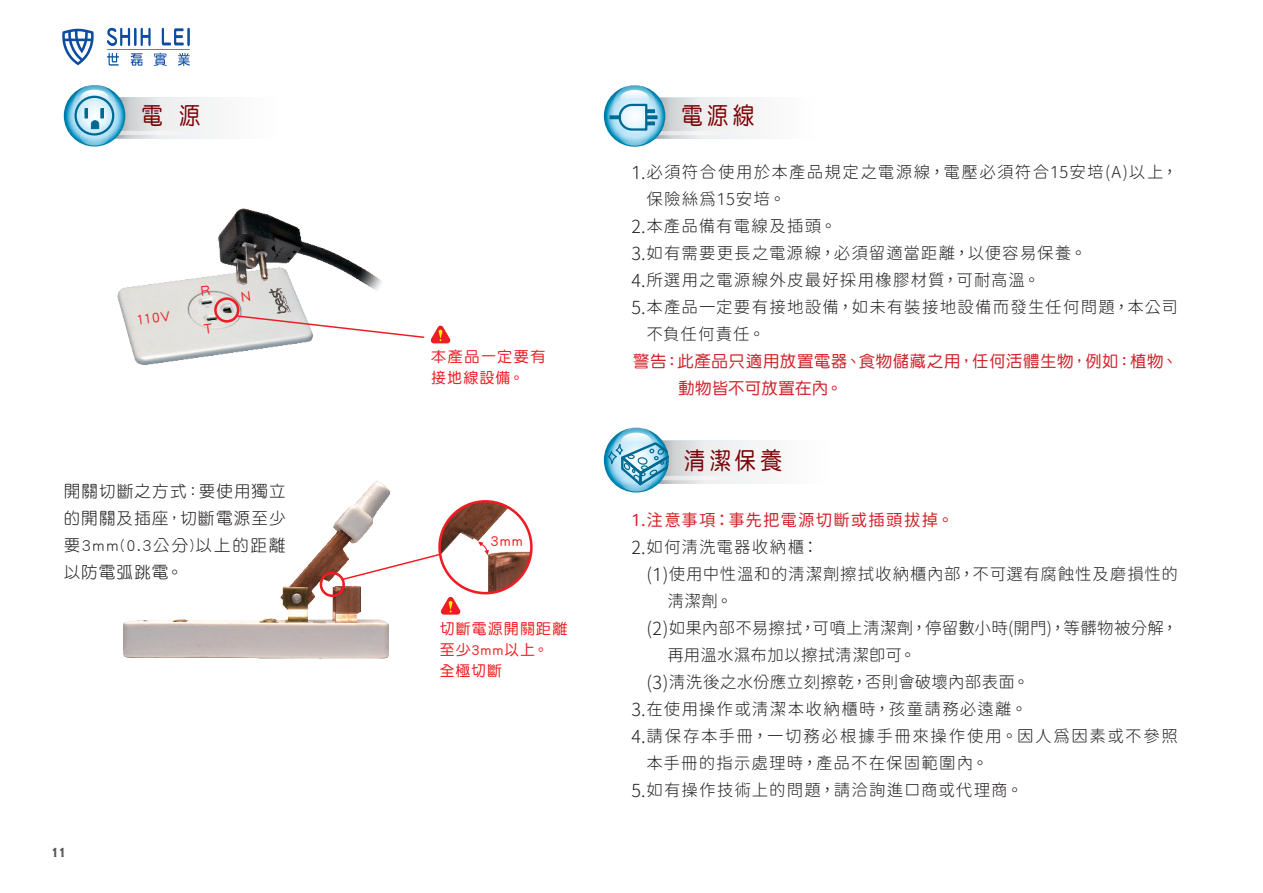
<style>
.page{position:relative;width:1263px;height:893px;background:#fff}
.page>*{position:absolute;margin:0;border:0;box-sizing:border-box;transform-origin:0 0}
.t1{font:24px "DF Yuan Std W5";letter-spacing:.19em;color:#7a0406;scale:.9 1}
.t2{font:16.5px/27px "Gen Sen Rounded TW L";letter-spacing:.06em;color:#231f20}
.t3{font:16.5px/27px "Gen Sen Rounded TW L";letter-spacing:.015em;color:#231f20}
.t4{font:16.5px/27px "Gen Sen Rounded TW L";letter-spacing:.085em;color:#231f20}
.t5{font:16.5px/27px "DF Yuan Std W3";letter-spacing:.075em;color:#231f20;text-align:justify}
.t6{font:16.5px/27px "DF Yuan Std W5";letter-spacing:.03em;color:#d1232a}
.t7{font:16.5px/27px "Gen Sen Rounded TW L";letter-spacing:.04em;color:#231f20}
.t8{font:16.5px "Gen Sen Rounded TW R";letter-spacing:.07em;color:#d1232a}
.t9{font:15px/21px "DF Yuan Std W5";letter-spacing:.075em;color:#ee1d23}
.t10{font:700 13.5px "Copperplate Gothic";color:#57585a}
.s1{font-size:18px}
</style>
<div class="page">
<svg style="left:62px;top:29px;width:32px;height:36px"></svg>
<svg style="left:107px;top:28px;width:83px;height:38px"></svg>
<svg style="left:604px;top:85px;width:61px;height:62px"></svg>
<svg style="left:613px;top:85px;width:43px;height:44px"></svg>
<svg style="left:620px;top:90px;width:29px;height:17px"></svg>
<svg style="left:620px;top:128px;width:29px;height:18px"></svg>
<svg style="left:610px;top:98px;width:161px;height:41px"></svg>
<img style="left:440px;top:501px;width:91px;height:92px;border-radius:46px">
<div style="left:438px;top:500px;width:95px;height:94px;border:3px solid #ee1d23;border-radius:50%"></div>
<svg style="left:64px;top:85px;width:61px;height:62px"></svg>
<svg style="left:73px;top:85px;width:43px;height:43px"></svg>
<svg style="left:80px;top:90px;width:29px;height:17px"></svg>
<svg style="left:80px;top:128px;width:29px;height:17px"></svg>
<div style="left:74px;top:96px;width:40px;height:40px;border:2px solid #006991;border-radius:50%"></div>
<svg style="left:85px;top:97px;width:146px;height:42px"></svg>
<img style="left:117px;top:208px;width:265px;height:157px">
<img style="left:123px;top:481px;width:268px;height:178px">
<svg style="left:431px;top:326px;width:19px;height:17px"></svg>
<svg style="left:478px;top:541px;width:11px;height:14px"></svg>
<svg style="left:318px;top:552px;width:142px;height:63px"></svg>
<svg style="left:604px;top:428px;width:65px;height:64px"></svg>
<svg style="left:613px;top:427px;width:46px;height:46px"></svg>
<svg style="left:621px;top:433px;width:31px;height:18px"></svg>
<svg style="left:621px;top:473px;width:31px;height:18px"></svg>
<svg style="left:607px;top:440px;width:172px;height:49px"></svg>
<svg style="left:201px;top:285px;width:224px;height:54px"></svg>
<p class="t1" style="left:141px;top:103px;width:67px">電 源</p>
<p class="t9" style="left:135px;top:309px;width:36px;rotate:-8deg">110V</p>
<p class="t5" style="left:64px;top:477px;width:223px">開關切斷之方式：要使用獨立的開關及插座，切斷電源至少要3mm(0.3公分)以上的距離以防電弧跳電。</p>
<p class="t10" style="left:50px;top:845px;width:18px">11</p>
<p class="t9" style="left:431px;top:346px;width:116px">本產品一定要有接地線設備。</p>
<p class="t9" style="left:491px;top:530px;width:33px">3mm</p>
<p class="t9" style="left:440px;top:617px;width:129px">切斷電源開關距離</p>
<p class="t9" style="left:440px;top:638px;width:110px">至少3mm以上。</p>
<p class="t9" style="left:440px;top:659px;width:64px">全極切斷</p>
<p class="t1" style="left:681px;top:103px;width:83px">電源線</p>
<p class="t2" style="left:646px;top:159px;width:533px;text-indent:-15px"><span class="s1">1.</span>必須符合使用於本產品規定之電源線，電壓必須符合15安培(A)以上，保險絲為15安培。</p>
<p class="t2" style="left:631px;top:213px;width:207px"><span class="s1">2.</span>本產品備有電線及插頭。</p>
<p class="t2" style="left:631px;top:240px;width:457px"><span class="s1">3.</span>如有需要更長之電源線，必須留適當距離，以便容易保養。</p>
<p class="t2" style="left:631px;top:267px;width:410px"><span class="s1">4.</span>所選用之電源線外皮最好採用橡膠材質，可耐高溫。</p>
<p class="t2" style="left:646px;top:294px;width:533px;text-indent:-15px"><span class="s1">5.</span>本產品一定要有接地設備，如未有裝接地設備而發生任何問題，本公司不負任何責任。</p>
<p class="t6" style="left:678px;top:347px;width:501px;text-indent:-45px">警告：此產品只適用放置電器、食物儲藏之用，任何活體生物，例如：植物、動物皆不可放置在內。</p>
<p class="t1" style="left:684px;top:447px;width:111px">清潔保養</p>
<p class="t8" style="left:631px;top:511px;width:324px">1.注意事項：事先把電源切斷或插頭拔掉。</p>
<p class="t2" style="left:631px;top:534px;width:189px"><span class="s1">2.</span>如何清洗電器收納櫃：</p>
<p class="t7" style="left:667px;top:561px;width:512px;text-indent:-21px"><span class="s1">(1)</span>使用中性溫和的清潔劑擦拭收納櫃內部，不可選有腐蝕性及磨損性的清潔劑。</p>
<p class="t3" style="left:667px;top:615px;width:512px;text-indent:-21px"><span class="s1">(2)</span>如果內部不易擦拭，可噴上清潔劑，停留數小時(開門)，等髒物被分解，再用溫水濕布加以擦拭清潔即可。</p>
<p class="t3" style="left:646px;top:669px;width:384px"><span class="s1">(3)</span>清洗後之水份應立刻擦乾，否則會破壞內部表面。</p>
<p class="t2" style="left:631px;top:696px;width:397px"><span class="s1">3.</span>在使用操作或清潔本收納櫃時，孩童請務必遠離。</p>
<p class="t4" style="left:646px;top:723px;width:533px;text-indent:-15px"><span class="s1">4.</span>請保存本手冊，一切務必根據手冊來操作使用。因人為因素或不參照本手冊的指示處理時，產品不在保固範圍內。</p>
<p class="t2" style="left:631px;top:777px;width:393px"><span class="s1">5.</span>如有操作技術上的問題，請洽詢進口商或代理商。</p>
</div>
